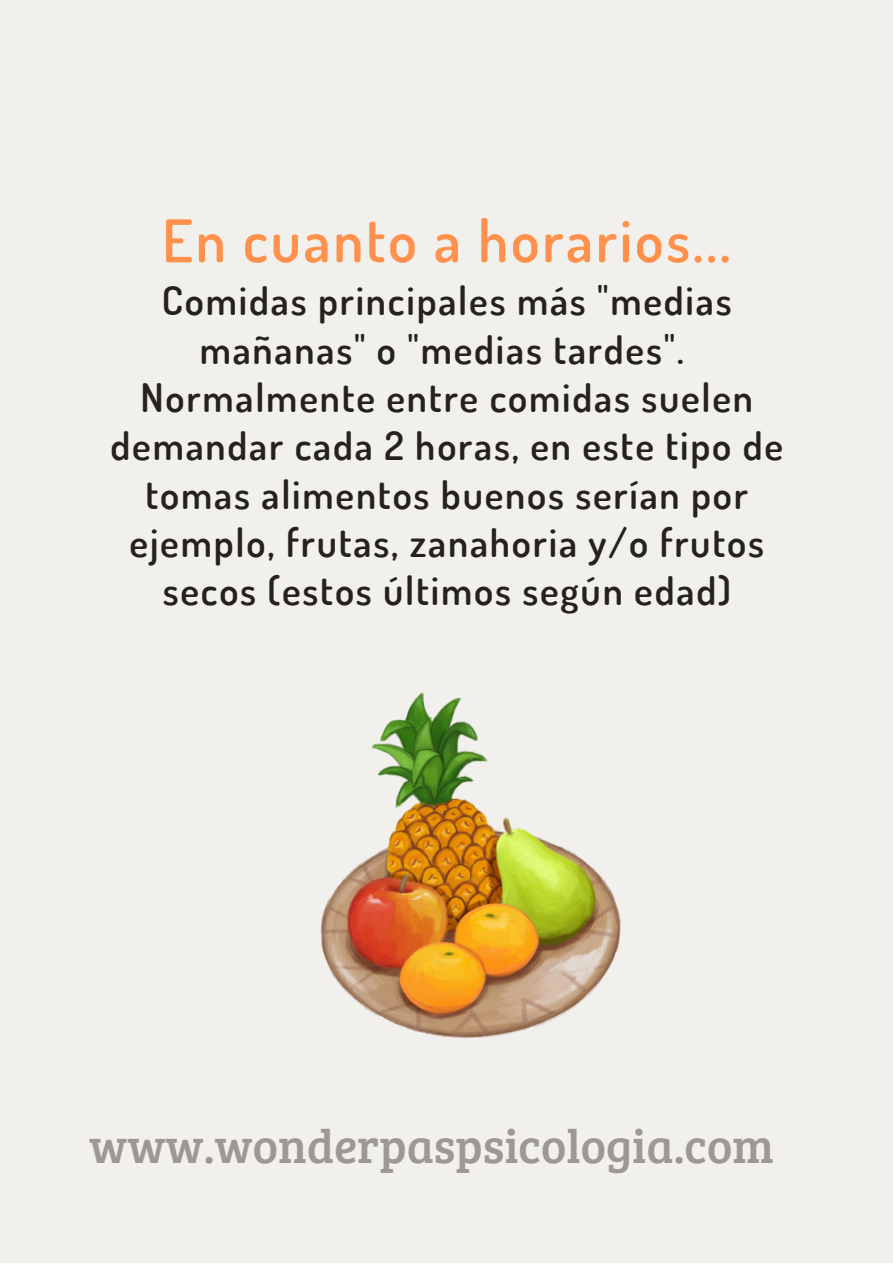
<style>
.page{position:relative;width:893px;height:1264px;background:#fff}
.page>*{position:absolute;margin:0;border:0;box-sizing:border-box;transform-origin:0 0}
.t1{font:600 58.8px "Dosis";letter-spacing:.045em;color:#ff914d}
.t2{font:48px "Bree Serif";color:#9d9895}
.t3{font:600 39.3px/48.3px "Dosis";letter-spacing:.045em;color:#24211f;text-align:center}
</style>
<div class="page">
<div style="left:0;top:0;width:892px;height:1262px;background:#f1f0ec"></div>
<img style="left:321px;top:692px;width:300px;height:346px">
<h1 class="t1" style="left:162px;top:202px;width:569px">En cuanto a horarios...</h1>
<p class="t3" style="left:110px;top:275px;width:674px">Comidas principales más "medias mañanas" o "medias tardes".<br>Normalmente entre comidas suelen demandar cada 2 horas, en este tipo de tomas alimentos buenos serían por ejemplo, frutas, zanahoria y/o frutos secos (estos últimos según edad)</p>
<p class="t2" style="left:89px;top:1111px;width:686px">www.wonderpaspsicologia.com</p>
</div>
